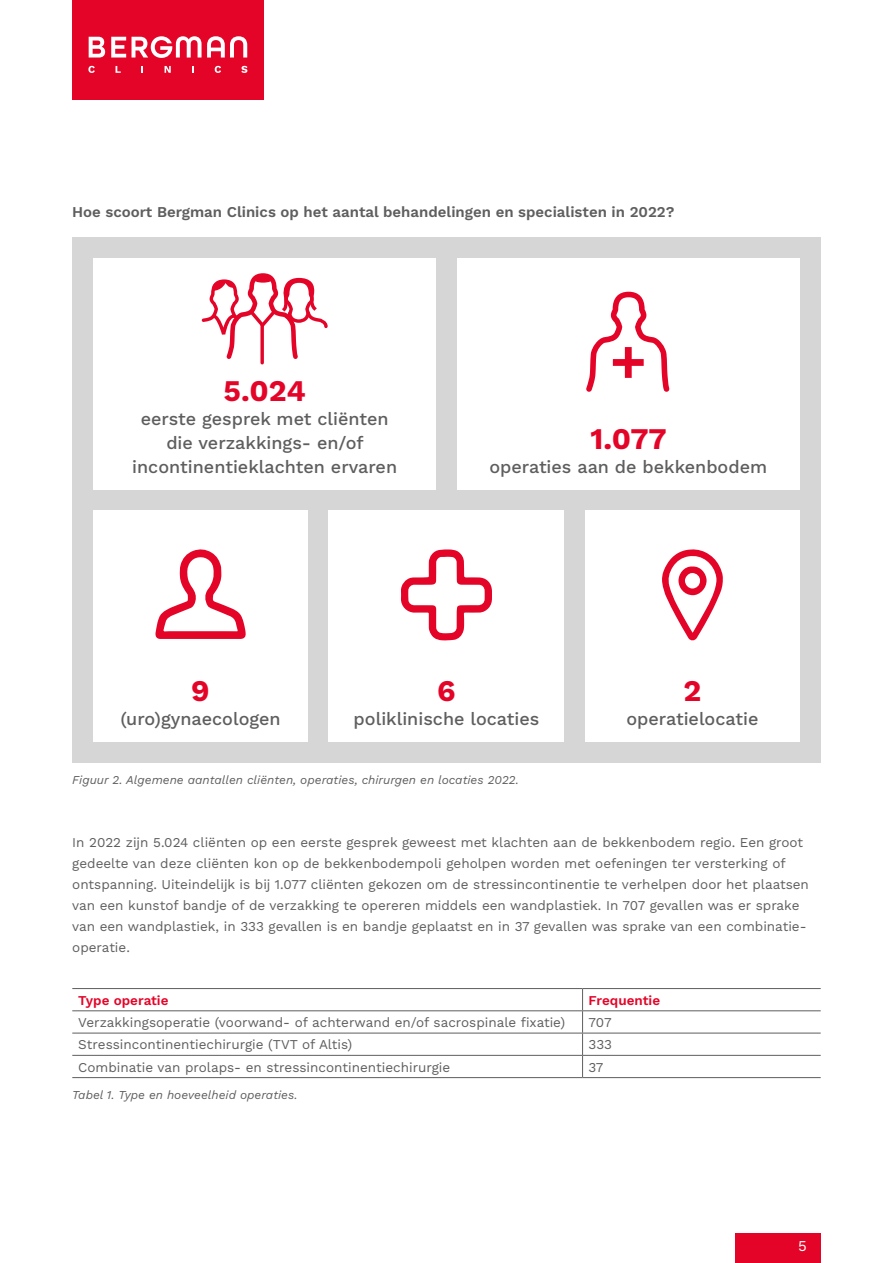
<style>
.page{position:relative;width:893px;height:1263px;background:#fff}
.page>*{position:absolute;margin:0;border:0;box-sizing:border-box;transform-origin:0 0}
.t1{font:700 30px "Work Sans";letter-spacing:-.005em;color:#e40428}
.t2{font:500 18px/24px "Work Sans";color:#5f5e5e;text-align:center}
.t3{font:600 15px "Work Sans";color:#5f5e5e}
.t4{font:15px "Work Sans";color:#fff}
.t5{font:13.5px/21px "Work Sans";color:#5f5e5e}
.t6{font:600 13.5px "Work Sans";color:#e40428}
.t7{font:italic 12px "Work Sans";color:#5f5e5e}
</style>
<div class="page">
<div style="left:736px;top:1233px;width:85px;height:30px;background:#e40428"></div>
<div style="left:72px;top:238px;width:749px;height:525px;background:#d6d6d6"></div>
<div style="left:94px;top:259px;width:342px;height:231px;background:#fff"></div>
<div style="left:94px;top:511px;width:214px;height:231px;background:#fff"></div>
<div style="left:457px;top:259px;width:342px;height:231px;background:#fff"></div>
<div style="left:329px;top:511px;width:235px;height:231px;background:#fff"></div>
<div style="left:585px;top:511px;width:214px;height:231px;background:#fff"></div>
<svg style="left:662px;top:549px;width:61px;height:92px"></svg>
<svg style="left:260px;top:323px;width:4px;height:41px"></svg>
<svg style="left:202px;top:273px;width:126px;height:86px"></svg>
<svg style="left:586px;top:292px;width:84px;height:100px"></svg>
<svg style="left:401px;top:549px;width:91px;height:91px"></svg>
<svg style="left:155px;top:549px;width:91px;height:90px"></svg>
<hr style="left:72px;top:988px;width:511px;height:1px;background:#5f5e5e">
<hr style="left:583px;top:988px;width:238px;height:1px;background:#5f5e5e">
<hr style="left:72px;top:1010px;width:511px;height:1px;background:#5f5e5e">
<hr style="left:583px;top:1010px;width:238px;height:1px;background:#5f5e5e">
<hr style="left:72px;top:1033px;width:511px;height:1px;background:#5f5e5e">
<hr style="left:583px;top:1033px;width:238px;height:1px;background:#5f5e5e">
<hr style="left:72px;top:1055px;width:511px;height:1px;background:#5f5e5e">
<hr style="left:583px;top:1055px;width:238px;height:1px;background:#5f5e5e">
<svg style="left:582px;top:989px;width:1px;height:88px"></svg>
<hr style="left:72px;top:1077px;width:511px;height:1px;background:#5f5e5e">
<hr style="left:583px;top:1077px;width:238px;height:1px;background:#5f5e5e">
<div style="left:72px;top:0;width:192px;height:100px;background:#e40428"></div>
<svg style="left:89px;top:37px;width:16px;height:21px"></svg>
<svg style="left:111px;top:37px;width:15px;height:21px"></svg>
<svg style="left:132px;top:36px;width:115px;height:22px"></svg>
<svg style="left:88px;top:66px;width:7px;height:7px"></svg>
<svg style="left:116px;top:66px;width:5px;height:7px"></svg>
<svg style="left:165px;top:66px;width:6px;height:7px"></svg>
<svg style="left:192px;top:66px;width:2px;height:7px"></svg>
<svg style="left:215px;top:66px;width:6px;height:7px"></svg>
<svg style="left:241px;top:66px;width:6px;height:7px"></svg>
<p class="t3" style="left:72px;top:200px;width:604px">Hoe scoort Bergman Clinics op het aantal behandelingen en specialisten in 2022?</p>
<h1 class="t1" style="left:224px;top:368px;width:84px">5.024</h1>
<h2 class="t2" style="left:132px;top:406px;width:266px">eerste gesprek met cliënten die verzakkings- en/of incontinentieklachten ervaren</h2>
<h1 class="t1" style="left:590px;top:416px;width:78px">1.077</h1>
<h2 class="t2" style="left:489px;top:454px;width:279px">operaties aan de bekkenbodem</h2>
<h1 class="t1" style="left:191px;top:668px;width:20px">9</h1>
<h2 class="t2" style="left:120px;top:706px;width:162px">(uro)gynaecologen</h2>
<h1 class="t1" style="left:437px;top:668px;width:20px">6</h1>
<h2 class="t2" style="left:354px;top:706px;width:187px">poliklinische locaties</h2>
<p class="t7" style="left:72px;top:771px;width:448px">Figuur 2. Algemene aantallen cliënten, operaties, chirurgen en locaties 2022.</p>
<h1 class="t1" style="left:683px;top:668px;width:19px">2</h1>
<h2 class="t2" style="left:626px;top:706px;width:134px">operatielocatie</h2>
<p class="t5" style="left:72px;top:831px;width:738px">In 2022 zijn 5.024 cliënten op een eerste gesprek geweest met klachten aan de bekkenbodem regio. Een groot gedeelte van deze cliënten kon op de bekkenbodempoli geholpen worden met oefeningen ter versterking of ontspanning. Uiteindelijk is bij 1.077 cliënten gekozen om de stressincontinentie te verhelpen door het plaatsen van een kunstof bandje of de verzakking te opereren middels een wandplastiek. In 707 gevallen was er sprake van een wandplastiek, in 333 gevallen is en bandje geplaatst en in 37 gevallen was sprake van een combinatie&shy;operatie.</p>
<p class="t6" style="left:78px;top:990px;width:92px">Type operatie</p>
<p class="t6" style="left:589px;top:990px;width:73px">Frequentie</p>
<p class="t5" style="left:78px;top:1011px;width:488px">Verzakkingsoperatie (voorwand- of achterwand en/of sacrospinale fixatie)</p>
<p class="t5" style="left:589px;top:1011px;width:25px">707</p>
<p class="t5" style="left:78px;top:1034px;width:275px">Stressincontinentiechirurgie (TVT of Altis)</p>
<p class="t5" style="left:589px;top:1034px;width:25px">333</p>
<p class="t5" style="left:78px;top:1056px;width:373px">Combinatie van prolaps- en stressincontinentiechirurgie</p>
<p class="t5" style="left:589px;top:1056px;width:16px">37</p>
<p class="t7" style="left:72px;top:1086px;width:227px">Tabel 1. Type en hoeveelheid operaties.</p>
<p class="t4" style="left:798px;top:1234px;width:10px">5</p>
</div>
